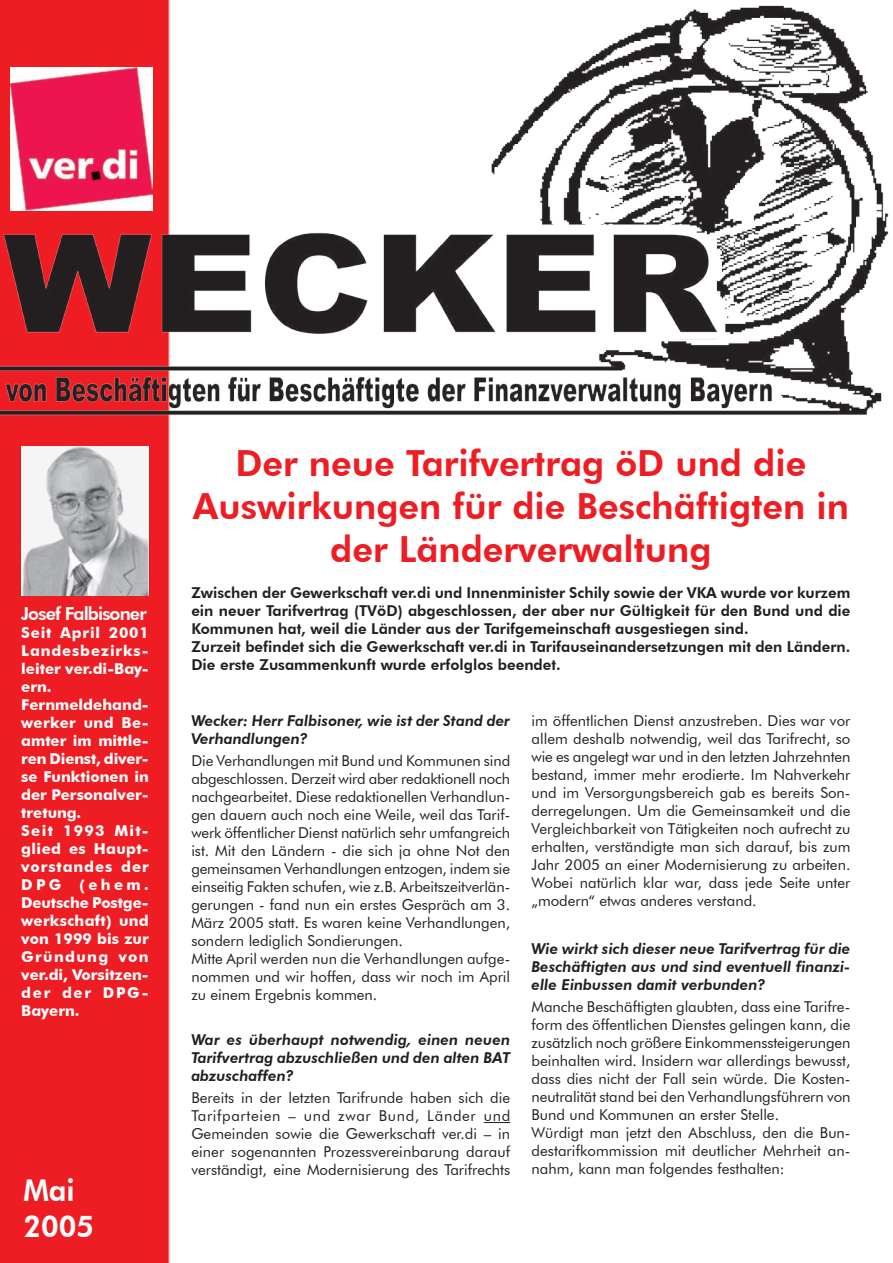
<style>
.page{position:relative;width:893px;height:1263px;background:#fff}
.page>*{position:absolute;margin:0;border:0;box-sizing:border-box;transform-origin:0 0}
.Untertitel{font:800 36px/43.2px "Futura BT";color:#ee1d23;text-align:center}
.Überschrift{font:800 30px/36px "Futura BT";color:#fff;scale:.96 1}
.t1{font:800 18px "Futura BT";letter-spacing:-.05em;color:#fff}
.t2{font:15px/18px "Futura BT";color:#231f20;text-align:justify}
.t3{font:800 15px/18px "Futura BT";color:#231f20;text-align:justify}
.Bildunter{font:700 15px/18px "Futura BT";color:#fff;text-align:justify}
.Interview_SZ{font:italic 800 15px/18px "Futura BT";color:#231f20;text-align:justify}
</style>
<div class="page">
<div style="left:0;top:419px;width:170px;height:844px;background:#ee1d23"></div>
<img style="left:0;top:0;width:889px;height:419px">
<img style="left:11px;top:67px;width:142px;height:143px">
<svg style="left:484px;top:1122px;width:26px;height:1px"></svg>
<img style="left:21px;top:446px;width:128px;height:149px">
<p class="t1" style="left:21px;top:603px;width:127px">Josef Falbisoner</p>
<p class="Bildunter" style="left:21px;top:624px;width:129px">Seit April 2001<br>Landesbezirks&shy;leiter ver.di-Bay&shy;ern.</p>
<p class="Bildunter" style="left:21px;top:696px;width:129px">Fernmeldehand&shy;werker und Be&shy;amter im mittle&shy;ren Dienst, diver&shy;se Funktionen in der Personalver&shy;tretung.</p>
<p class="Bildunter" style="left:21px;top:822px;width:129px">Seit 1993 Mit&shy;glied es Haupt&shy;vorstandes der DPG (ehem.<br>Deutsche Postge&shy;werkschaft) und von 1999 bis zur Gründung von ver.di, Vorsitzen&shy;der der DPG-Bayern.</p>
<p class="Überschrift" style="left:23px;top:1172px;width:75px">Mai<br>2005</p>
<p class="Untertitel" style="left:193px;top:441px;width:658px">Der neue Tarifvertrag öD und die<br>Auswirkungen für die Beschäftigten in der Länderverwaltung</p>
<p class="t3" style="left:191px;top:584px;width:661px">Zwischen der Gewerkschaft ver.di und Innenminister Schily sowie der VKA wurde vor kurzem ein neuer Tarifvertrag (TVöD) abgeschlossen, der aber nur Gültigkeit für den Bund und die Kommunen hat, weil die Länder aus der Tarifgemeinschaft ausgestiegen sind.</p>
<p class="t3" style="left:191px;top:638px;width:661px">Zurzeit befindet sich die Gewerkschaft ver.di in Tarifauseinandersetzungen mit den Ländern.<br>Die erste Zusammenkunft wurde erfolglos beendet.</p>
<p class="Interview_SZ" style="left:191px;top:711px;width:320px">Wecker: Herr Falbisoner, wie ist der Stand der<br>Verhandlungen?</p>
<p class="t2" style="left:191px;top:752px;width:321px">Die Verhandlungen mit Bund und Kommunen sind abgeschlossen. Derzeit wird aber redaktionell noch nachgearbeitet. Diese redaktionellen Verhandlun&shy;gen dauern auch noch eine Weile, weil das Tarif&shy;werk öffentlicher Dienst natürlich sehr umfangreich ist. Mit den Ländern - die sich ja ohne Not den gemeinsamen Verhandlungen entzogen, indem sie einseitig Fakten schufen, wie z.B. Arbeitszeitverlän&shy;gerungen - fand nun ein erstes Gespräch am 3.<br>März 2005 statt. Es waren keine Verhandlungen, sondern lediglich Sondierungen.</p>
<p class="t2" style="left:191px;top:950px;width:320px">Mitte April werden nun die Verhandlungen aufge&shy;nommen und wir hoffen, dass wir noch im April zu einem Ergebnis kommen.</p>
<p class="Interview_SZ" style="left:191px;top:1030px;width:320px">War es überhaupt notwendig, einen neuen Tarifvertrag abzuschließen und den alten BAT abzuschaffen?</p>
<p class="t2" style="left:191px;top:1088px;width:320px">Bereits in der letzten Tarifrunde haben sich die Tarifparteien – und zwar Bund, Länder und Gemeinden sowie die Gewerkschaft ver.di – in einer sogenannten Prozessvereinbarung darauf verständigt, eine Modernisierung des Tarifrechts</p>
<p class="t2" style="left:531px;top:711px;width:320px">im öffentlichen Dienst anzustreben. Dies war vor allem deshalb notwendig, weil das Tarifrecht, so wie es angelegt war und in den letzten Jahrzehnten bestand, immer mehr erodierte. Im Nahverkehr und im Versorgungsbereich gab es bereits Son&shy;derregelungen. Um die Gemeinsamkeit und die Vergleichbarkeit von Tätigkeiten noch aufrecht zu erhalten, verständigte man sich darauf, bis zum Jahr 2005 an einer Modernisierung zu arbeiten.<br>Wobei natürlich klar war, dass jede Seite unter „modern“ etwas anderes verstand.</p>
<p class="Interview_SZ" style="left:531px;top:939px;width:320px">Wie wirkt sich dieser neue Tarifvertrag für die Beschäftigten aus und sind eventuell finanzi&shy;elle Einbussen damit verbunden?</p>
<p class="t2" style="left:531px;top:998px;width:320px">Manche Beschäftigten glaubten, dass eine Tarifre&shy;form des öffentlichen Dienstes gelingen kann, die zusätzlich noch größere Einkommenssteigerungen beinhalten wird. Insidern war allerdings bewusst, dass dies nicht der Fall sein würde. Die Kosten&shy;neutralität stand bei den Verhandlungsführern von Bund und Kommunen an erster Stelle.</p>
<p class="t2" style="left:531px;top:1124px;width:320px">Würdigt man jetzt den Abschluss, den die Bun&shy;destarifkommission mit deutlicher Mehrheit an&shy;nahm, kann man folgendes festhalten:</p>
</div>
